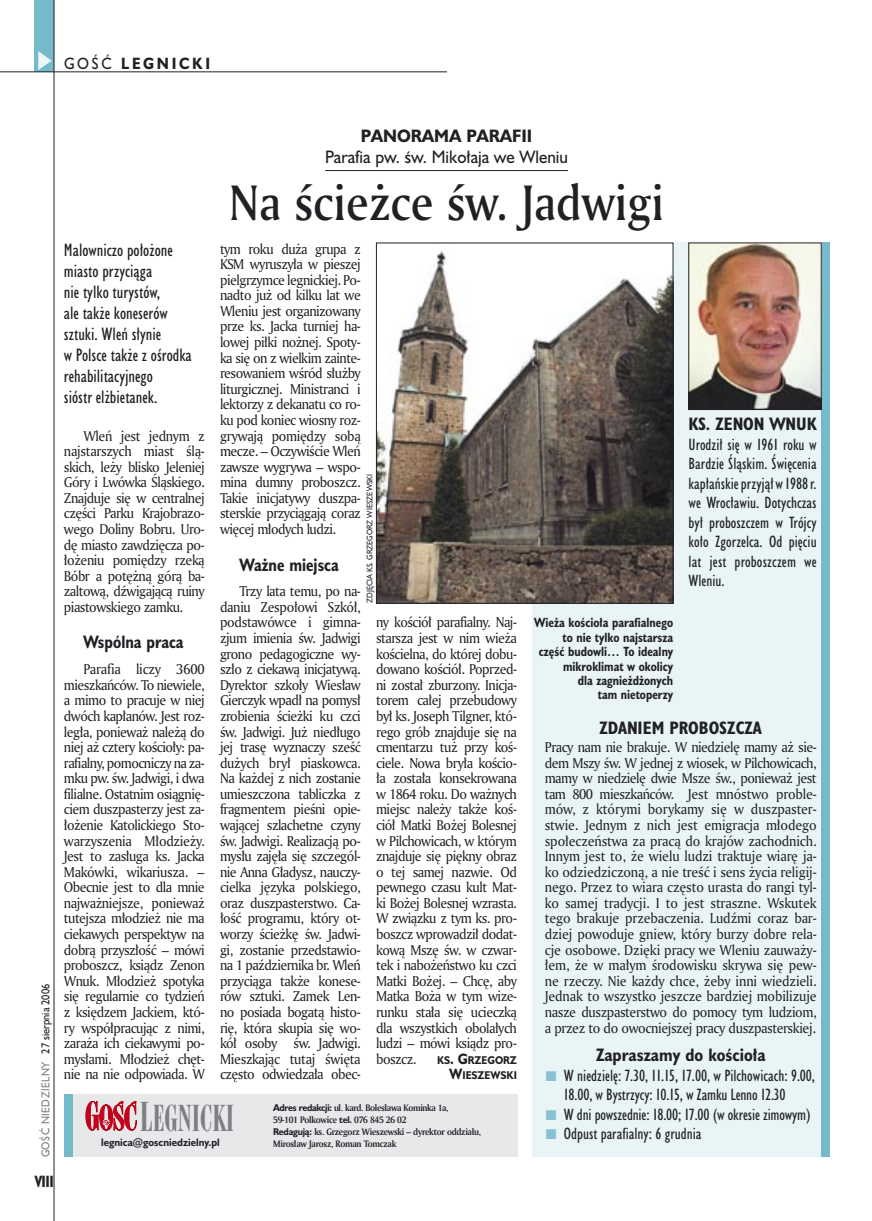
<style>
.page{position:relative;width:872px;height:1221px;background:#fff}
.page>*{position:absolute;margin:0;border:0;box-sizing:border-box;transform-origin:0 0}
._05a_tytyl_AmMd_32_pt{font:48px "Amerigo Md PL";color:#212125;scale:.9 1}
._05a_tytyl_AmMd_48_pt{font:34.5px "Modern 735 PL";color:#7f7f83;scale:.9 1}
._06-4_lead_lokal_HuCn_11_pt{font:16.5px/21px "Humanst 521 Cn PL";color:#212125}
._04-2_tytul_ramki{font:700 16.5px "Humanst 521 Cn PL";color:#212125}
._04-3_nadtytul_lokal{font:16.5px/21px "Humanst 521 PL";color:#212125;text-align:center;scale:.94 1}
._04_srodtytul_HuCB_11_pt{font:700 16.5px "Humanst 521 Cn PL";color:#212125;scale:.94 1}
._03-2_body_do_ramki{font:15px/19.5px "Humanst 521 Cn PL";color:#212125}
._15a_temat_lewo{font:700 15px "Humanst 521 PL";letter-spacing:.2em;color:#212125;scale:.9 1}
._16_pagina_lewa{font:700 15px "Humanst 521 Cn PL";color:#212125;scale:.94 1}
._01_body_tekst{font:13.8px/15.6px "Amerigo PL";letter-spacing:-.04em;color:#212125;text-align:justify;scale:.94 1}
._03-4_body_liturgii{font:13.8px/15.6px "Amerigo PL";letter-spacing:-.03em;color:#212125;text-align:justify;scale:.94 1}
._09_podpis_zdjecia_HuCnB{font:700 12.3px/14.4px "Humanst 521 Cn PL";color:#212125;text-align:right;scale:.94 1}
._18a_data_lewa_GOSC{font:10.5px "Humanst 521 PL";letter-spacing:.05em;color:#7f7f83;scale:.9 1}
._18_data_lewa{font:10.5px "Humanst 521 PL";color:#212125;scale:.9 1}
._01_body_tekst-2{font:700 10.35px "Humanst 521 PL";color:#212125;scale:.9 1}
._20a_stopka_adres{font:700 9.9px "Humanst 521 PL";color:#212125;scale:.94 1}
._20b_stopka_dzial{font:700 9px "Amerigo PL";letter-spacing:-.03em;color:#212125;scale:.94 1}
._09a_autor_zdjecia_Hu_5_pt{font:7.5px "Humanst 521 PL";color:#212125;scale:.94 1}
.s1{font-weight:400}
.s2{font-weight:700}
.s3{font-size:13.8px}
.s4{font-size:38.4px}
.s5{font-family:"Humanst 521 PL"}
</style>
<div class="page">
<div style="left:64px;top:1094px;width:453px;height:62px;background:#e7e8e9"></div>
<div style="left:64px;top:1094px;width:8px;height:62px;background:#75baca"></div>
<svg style="left:85px;top:1101px;width:52px;height:29px"></svg>
<div style="left:35px;top:0;width:19px;height:72px;background:#75baca"></div>
<svg style="left:38px;top:51px;width:14px;height:19px"></svg>
<hr style="left:54px;top:0;width:1px;height:1220px;background:#212125">
<hr style="left:0;top:72px;width:447px;height:1px;background:#212125">
<hr style="left:325px;top:170px;width:243px;height:1px;background:#212125">
<div style="left:532px;top:243px;width:296px;height:913px;background:#e9f4f6"></div>
<div style="left:821px;top:243px;width:8px;height:913px;background:#75baca"></div>
<img style="left:378px;top:245px;width:293px;height:356px">
<div style="left:376px;top:243px;width:297px;height:360px;border:1px solid #212125"></div>
<img style="left:690px;top:245px;width:129px;height:163px">
<div style="left:688px;top:243px;width:133px;height:167px;border:1px solid #212125"></div>
<p class="_15a_temat_lewo" style="left:64px;top:53px;width:164px"><span class="s1">GOŚĆ</span> LEGNICKI</p>
<p class="_18_data_lewa" style="left:38px;top:1053px;width:79px;rotate:-90deg">27 sierpnia 2006</p>
<p class="_18a_data_lewa_GOSC" style="left:38px;top:1157px;width:108px;rotate:-90deg">GOŚĆ NIEDZIELNY</p>
<p class="_16_pagina_lewa" style="left:35px;top:1170px;width:22px">VIII</p>
<p class="_04-3_nadtytul_lokal" style="left:325px;top:125px;width:260px"><span class="s2">PANORAMA PARAFII<br></span>Parafia pw. św. Mikołaja we Wleniu</p>
<p class="_05a_tytyl_AmMd_32_pt" style="left:229px;top:170px;width:485px">Na ścieżce św. Jadwigi</p>
<p class="_06-4_lead_lokal_HuCn_11_pt" style="left:64px;top:239px;width:129px">Malowniczo położone miasto przyciąga<br>nie tylko turystów,<br>ale także koneserów sztuki. Wleń słynie<br>w Polsce także z ośrodka rehabilitacyjnego<br>sióstr elżbietanek.</p>
<p class="_01_body_tekst" style="left:64px;top:427px;width:151px;text-indent:20px">Wleń jest jednym z najstarszych miast ślą&shy;skich, leży blisko Jeleniej Góry i Lwówka Śląskiego.<br>Znajduje się w centralnej części Parku Krajobrazo&shy;wego Doliny Bobru. Uro&shy;dę miasto zawdzięcza po&shy;łożeniu pomiędzy rzeką Bóbr a potężną górą ba&shy;zaltową, dźwigającą ruiny piastowskiego zamku.</p>
<p class="_04_srodtytul_HuCB_11_pt" style="left:83px;top:631px;width:108px">Wspólna praca</p>
<p class="_01_body_tekst" style="left:64px;top:661px;width:151px;text-indent:20px">Parafia liczy 3600 mieszkańców. To niewiele, a mimo to pracuje w niej dwóch kapłanów. Jest roz&shy;legła, ponieważ należą do niej aż cztery kościoły: pa&shy;rafialny, pomocniczy na za&shy;mku pw. św. Jadwigi, i dwa filialne. Ostatnim osiągnię&shy;ciem duszpasterzy jest za&shy;łożenie Katolickiego Sto&shy;warzyszenia Młodzieży.<br>Jest to zasługa ks. Jacka Makówki, wikariusza. – Obecnie jest to dla mnie najważniejsze, ponieważ tutejsza młodzież nie ma ciekawych perspektyw na dobrą przyszłość – mówi proboszcz, ksiądz Zenon Wnuk. Młodzież spotyka się regularnie co tydzień z księdzem Jackiem, któ&shy;ry współpracując z nimi, zaraża ich ciekawymi po&shy;mysłami. Młodzież chęt&shy;nie na nie odpowiada. W</p>
<p class="_01_body_tekst" style="left:220px;top:240px;width:151px">tym roku duża grupa z KSM wyruszyła w pieszej pielgrzymce legnickiej. Po&shy;nadto już od kilku lat we Wleniu jest organizowany prze ks. Jacka turniej ha&shy;lowej piłki nożnej. Spoty&shy;ka się on z wielkim zainte&shy;resowaniem wśród służby liturgicznej. Ministranci i lektorzy z dekanatu co ro&shy;ku pod koniec wiosny roz&shy;grywają pomiędzy sobą mecze. – Oczywiście Wleń zawsze wygrywa – wspo&shy;mina dumny proboszcz.<br>Takie inicjatywy duszpa&shy;sterskie przyciągają coraz więcej młodych ludzi.</p>
<p class="_04_srodtytul_HuCB_11_pt" style="left:240px;top:553px;width:107px">Ważne miejsca</p>
<p class="_01_body_tekst" style="left:220px;top:583px;width:151px;text-indent:20px">Trzy lata temu, po na&shy;daniu Zespołowi Szkół, podstawówce i gimna&shy;zjum imienia św. Jadwigi grono pedagogiczne wy&shy;szło z ciekawą inicjatywą.<br>Dyrektor szkoły Wiesław Gierczyk wpadł na pomysł zrobienia ścieżki ku czci św. Jadwigi. Już niedługo jej trasę wyznaczy sześć dużych brył piaskowca.<br>Na każdej z nich zostanie umieszczona tabliczka z fragmentem pieśni opie&shy;wającej szlachetne czyny św. Jadwigi. Realizacją po&shy;mysłu zajęła się szczegól&shy;nie Anna Gładysz, nauczy&shy;cielka języka polskiego, oraz duszpasterstwo. Ca&shy;łość programu, który ot&shy;worzy ścieżkę św. Jadwi&shy;gi, zostanie przedstawio&shy;na 1 października br. Wleń przyciąga także konese&shy;rów sztuki. Zamek Len&shy;no posiada bogatą histo&shy;rię, która skupia się wo&shy;kół osoby św. Jadwigi.<br>Mieszkając tutaj święta często odwiedzała obec-</p>
<p class="_09a_autor_zdjecia_Hu_5_pt" style="left:365px;top:603px;width:139px;rotate:-90deg">ZDJĘCIA KS. GRZEGORZ WIESZEWSKI</p>
<p class="_01_body_tekst" style="left:376px;top:614px;width:151px">ny kościół parafialny. Naj&shy;starsza jest w nim wieża kościelna, do której dobu&shy;dowano kościół. Poprzed&shy;ni został zburzony. Inicja&shy;torem całej przebudowy był ks. Joseph Tilgner, któ&shy;rego grób znajduje się na cmentarzu tuż przy koś&shy;ciele. Nowa bryła kościo&shy;ła została konsekrowana w 1864 roku. Do ważnych miejsc należy także koś&shy;ciół Matki Bożej Bolesnej w Pilchowicach, w którym znajduje się piękny obraz o tej samej nazwie. Od pewnego czasu kult Mat&shy;ki Bożej Bolesnej wzrasta.<br>W związku z tym ks. pro&shy;boszcz wprowadził dodat&shy;kową Mszę św. w czwar&shy;tek i nabożeństwo ku czci Matki Bożej. – Chcę, aby Matka Boża w tym wize&shy;runku stała się ucieczką dla wszystkich obolałych ludzi – mówi ksiądz pro&shy;boszcz.</p>
<p class="_01_body_tekst-2" style="left:437px;top:1052px;width:90px">KS<span class="s3">. G</span>RZEGORZ</p>
<p class="_01_body_tekst-2" style="left:449px;top:1068px;width:77px"><span class="s3">W</span>IESZEWSKI</p>
<p class="_05a_tytyl_AmMd_48_pt" style="left:140px;top:1096px;width:106px"><span class="s4">L</span>EGNICKI</p>
<p class="_20b_stopka_dzial" style="left:273px;top:1101px;width:188px"><span class="s5">Adres redakcji:</span> ul. kard. Bolesława Kominka 1a,</p>
<p class="_20b_stopka_dzial" style="left:273px;top:1113px;width:143px">59-101 Polkowice <span class="s5">tel.</span> 076 845 26 02</p>
<p class="_20b_stopka_dzial" style="left:273px;top:1125px;width:223px"><span class="s5">Redagują:</span> ks. Grzegorz Wieszewski – dyrektor oddziału,</p>
<p class="_20a_stopka_adres" style="left:101px;top:1135px;width:128px">legnica@goscniedzielny.pl</p>
<p class="_20b_stopka_dzial" style="left:273px;top:1137px;width:132px">Mirosław Jarosz, Roman Tomczak</p>
<p class="_04-2_tytul_ramki" style="left:688px;top:413px;width:130px">KS. ZENON WNUK</p>
<p class="_03-2_body_do_ramki" style="left:688px;top:434px;width:130px;text-align:justify">Urodził się w 1961 roku w Bardzie Śląskim. Święcenia kapłańskie przyjął w 1988 r. we Wrocławiu. Dotychczas był proboszczem w Trójcy koło Zgorzelca. Od pięciu lat jest proboszczem we Wleniu.</p>
<p class="_09_podpis_zdjecia_HuCnB" style="left:534px;top:615px;width:149px">Wieża kościoła parafialnego to nie tylko najstarsza</p>
<p class="_09_podpis_zdjecia_HuCnB" style="left:539px;top:644px;width:144px">część budowli… To idealny mikroklimat w okolicy<br>dla zagnieżdżonych<br>tam nietoperzy</p>
<p class="_04-2_tytul_ramki" style="left:599px;top:716px;width:164px">ZDANIEM PROBOSZCZA</p>
<p class="_03-4_body_liturgii" style="left:545px;top:739px;width:291px">Pracy nam nie brakuje. W niedzielę mamy aż sie&shy;dem Mszy św. W jednej z wiosek, w Pilchowicach, mamy w niedzielę dwie Msze św., ponieważ jest tam 800 mieszkańców. Jest mnóstwo proble&shy;mów, z którymi borykamy się w duszpaster&shy;stwie. Jednym z nich jest emigracja młodego społeczeństwa za pracą do krajów zachodnich.<br>Innym jest to, że wielu ludzi traktuje wiarę ja&shy;ko odziedziczoną, a nie treść i sens życia religij&shy;nego. Przez to wiara często urasta do rangi tyl&shy;ko samej tradycji. I to jest straszne. Wskutek tego brakuje przebaczenia. Ludźmi coraz bar&shy;dziej powoduje gniew, który burzy dobre rela&shy;cje osobowe. Dzięki pracy we Wleniu zauważy&shy;łem, że w małym środowisku skrywa się pew&shy;ne rzeczy. Nie każdy chce, żeby inni wiedzieli.<br>Jednak to wszystko jeszcze bardziej mobilizuje nasze duszpasterstwo do pomocy tym ludziom, a przez to do owocniejszej pracy duszpasterskiej.</p>
<p class="_04-2_tytul_ramki" style="left:596px;top:1043px;width:171px">Zapraszamy do kościoła</p>
<p class="_03-2_body_do_ramki" style="left:564px;top:1065px;width:252px">W niedzielę: 7.30, 11.15, 17.00, w Pilchowicach: 9.00,<br>18.00, w Bystrzycy: 10.15, w Zamku Lenno 12.30</p>
<p class="_03-2_body_do_ramki" style="left:564px;top:1104px;width:248px">W dni powszednie: 18.00; 17.00 (w okresie zimowym)</p>
<p class="_03-2_body_do_ramki" style="left:564px;top:1123px;width:139px">Odpust parafialny: 6 grudnia</p>
</div>
